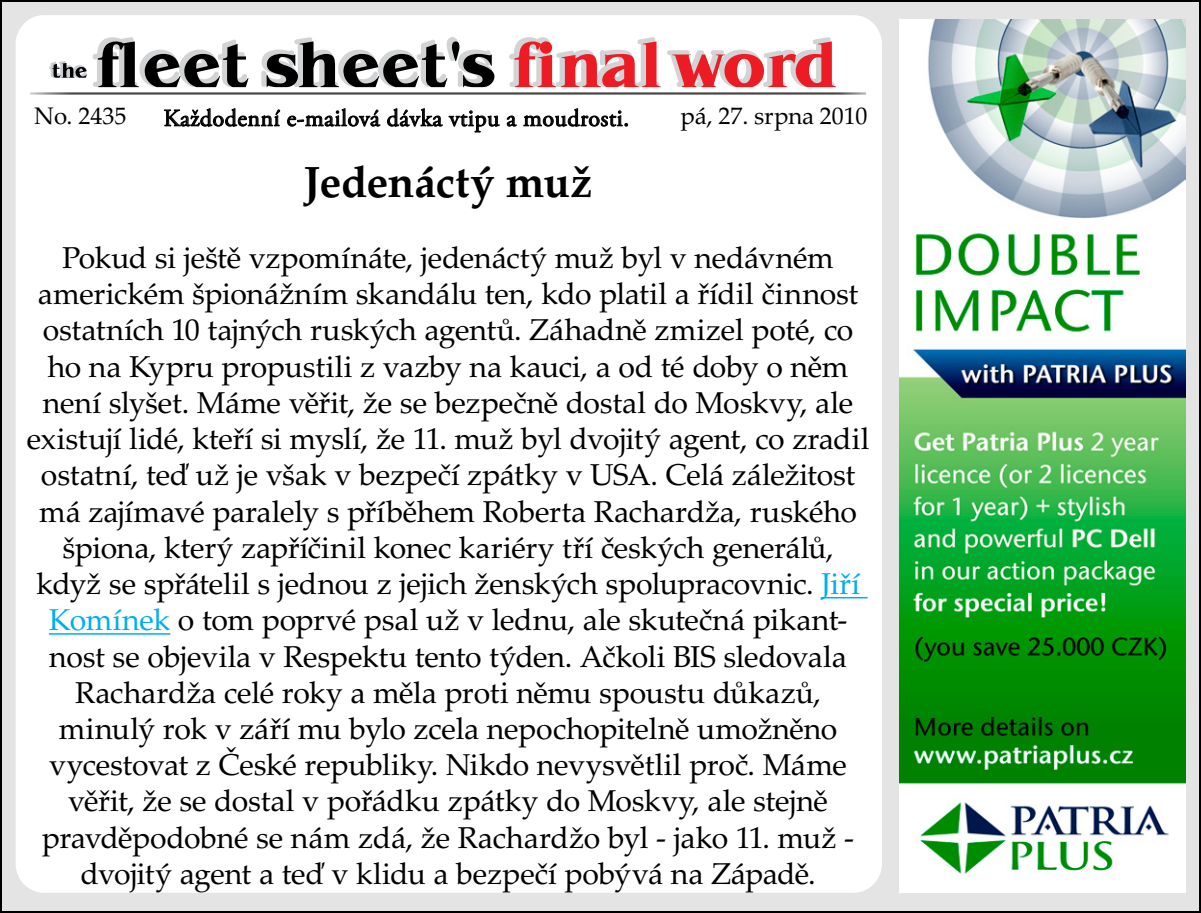
<style>
.page{position:relative;width:1201px;height:913px;background:#fff}
.page>*{position:absolute;margin:0;border:0;box-sizing:border-box;transform-origin:0 0}
.t1{font:700 43.6px "Palatino LTCE";letter-spacing:-.005em;color:#000}
.t2{font:30.2px/36.2px "Palatino LTCE";letter-spacing:-.01em;color:#000;text-align:center}
.t3{font:24px "Adobe Garamond Pro";letter-spacing:.02em;color:#000}
.t4{font:24px "Palatino LTCE";letter-spacing:-.005em;color:#000}
.s1{color:#00aeef}
</style>
<div class="page">
<div style="left:1px;top:1px;width:1198px;height:910px;background:#e5e4e4"></div>
<div style="left:16px;top:15px;width:865px;height:877px;background:#fff;border-radius:29px"></div>
<svg style="left:164px;top:108px;width:116px;height:19px"></svg>
<svg style="left:287px;top:108px;width:93px;height:19px"></svg>
<svg style="left:387px;top:108px;width:55px;height:19px"></svg>
<svg style="left:449px;top:110px;width:50px;height:22px"></svg>
<svg style="left:507px;top:115px;width:9px;height:12px"></svg>
<svg style="left:523px;top:108px;width:104px;height:19px"></svg>
<img style="left:30px;top:92px;width:836px;height:3px">
<svg style="left:49px;top:37px;width:446px;height:50px"></svg>
<svg style="left:509px;top:37px;width:326px;height:50px"></svg>
<img style="left:899px;top:19px;width:286px;height:872px">
<hr style="left:821px;top:596px;width:46px;height:2px;background:#00aeef">
<hr style="left:49px;top:633px;width:121px;height:1px;background:#00aeef">
<p class="t4" style="left:34px;top:102px;width:94px">No. 2435</p>
<p class="t4" style="left:680px;top:102px;width:188px">pá, 27. srpna 2010</p>
<p class="t3" style="left:163px;top:104px;width:467px">Každodenní e-mailová dávka vtipu a moudrosti.</p>
<h1 class="t1" style="left:303px;top:157px;width:290px">Jedenáctý muž</h1>
<p class="t2" style="left:27px;top:240px;width:844px">Pokud si ještě vzpomínáte, jedenáctý muž byl v nedávném americkém špionážním skandálu ten, kdo platil a řídil činnost ostatních 10 tajných ruských agentů. Záhadně zmizel poté, co ho na Kypru propustili z vazby na kauci, a od té doby o něm není slyšet. Máme věřit, že se bezpečně dostal do Moskvy, ale existují lidé, kteří si myslí, že 11. muž byl dvojitý agent, co zradil ostatní, teď už je však v bezpečí zpátky v USA. Celá záležitost má zajímavé paralely s příběhem Roberta Rachardža, ruského špiona, který zapříčinil konec kariéry tří českých generálů, když se spřátelil s jednou z jejich ženských spolupracovnic. <span class="s1">Jiří Komínek</span> o tom poprvé psal už v lednu, ale skutečná pikant&shy;nost se objevila v Respektu tento týden. Ačkoli BIS sledovala Rachardža celé roky a měla proti němu spoustu důkazů, minulý rok v září mu bylo zcela nepochopitelně umožněno vycestovat z České republiky. Nikdo nevysvětlil proč. Máme věřit, že se dostal v pořádku zpátky do Moskvy, ale stejně pravděpodobné se nám zdá, že Rachardžo byl - jako 11. muž - dvojitý agent a teď v klidu a bezpečí pobývá na Západě.</p>
</div>
